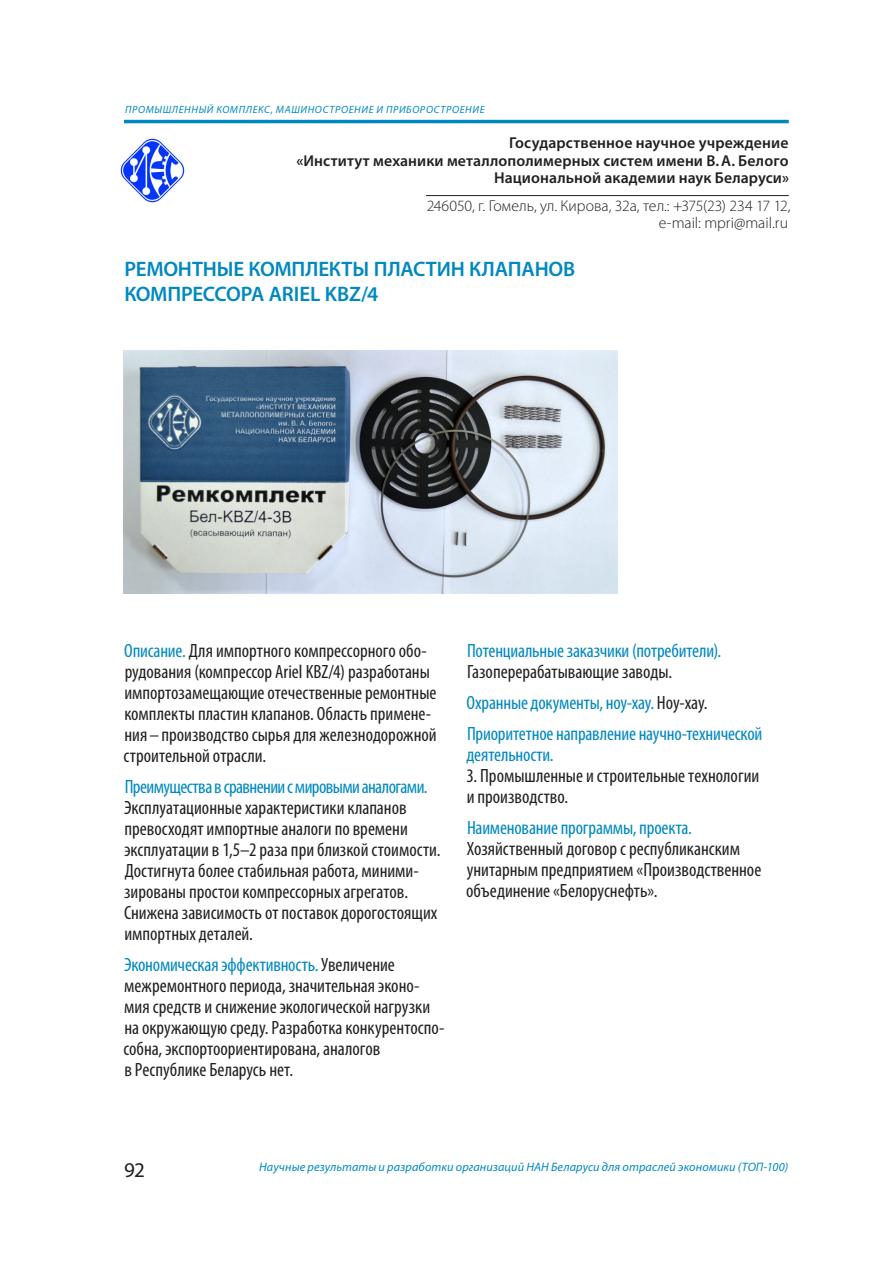
<style>
.page{position:relative;width:888px;height:1285px;background:#fff}
.page>*{position:absolute;margin:0;border:0;box-sizing:border-box;transform-origin:0 0}
.ЗАГОЛОВОК{font:600 21px/25.2px "Myriad Pro";letter-spacing:-.01em;color:#0088bf}
.t1{font:21px "Myriad Pro";color:#231f20}
.Основной_текст{font:condensed 19.25px/21px "Myriad Pro";color:#231f20}
.Основной_текст-2{font:condensed 19.25px/21px "Myriad Pro";letter-spacing:-.01em;color:#0088bf}
.Организация{font:600 15.75px/17.5px "Myriad Pro";letter-spacing:.01em;color:#231f20;text-align:right}
.Адрес_линия{font:300 15.75px "Myriad Pro";letter-spacing:-.005em;color:#231f20}
.адрес_емейл{font:300 15.75px "Myriad Pro";color:#231f20}
.t2{font:italic 12.25px "Myriad Pro";letter-spacing:.005em;color:#0088bf}
.t3{font:italic 10.5px "Myriad Pro";letter-spacing:.06em;color:#0088bf}
.s1{color:#0088bf}
.s2{color:#231f20}
</style>
<div class="page">
<hr style="left:887px;top:0;width:1px;height:1285px;background:#0088bf">
<hr style="left:124px;top:120px;width:665px;height:3px;background:#0088bf">
<hr style="left:426px;top:195px;width:363px;height:1px;background:#231f20">
<img style="left:120px;top:138px;width:65px;height:65px">
<img style="left:123px;top:350px;width:495px;height:243px">
<p class="t3" style="left:125px;top:103px;width:361px">ПРОМЫШЛЕННЫЙ КОМПЛЕКС, МАШИНОСТРОЕНИЕ И ПРИБОРОСТРОЕНИЕ</p>
<p class="Организация" style="left:297px;top:134px;width:494px">Государственное научное учреждение<br>«Институт механики металлополимерных систем имени В.А. Белого<br>Национальной академии наук Беларуси»</p>
<p class="Адрес_линия" style="left:427px;top:197px;width:365px">246050, г. Гомель, ул. Кирова, 32а, тел.: +375(23) 234 17 12,</p>
<p class="адрес_емейл" style="left:659px;top:214px;width:131px">е-mail: mpri@mail.ru</p>
<p class="ЗАГОЛОВОК" style="left:124px;top:256px;width:452px">РЕМОНТНЫЕ КОМПЛЕКТЫ ПЛАСТИН КЛАПАНОВ<br>КОМПРЕССОРА ARIEL KBZ/4</p>
<p class="Основной_текст" style="left:123px;top:640px;width:315px"><span class="s1">Описание.</span> Для импортного компрессорного обо&shy;рудования (компрессор Ariel KBZ/4) разработаны импортозамещающие отечественные ремонтные комплекты пластин клапанов. Область примене&shy;ния–производство сырья для железнодорожной строительной отрасли.</p>
<p class="Основной_текст" style="left:124px;top:776px;width:318px"><span class="s1">Преимущества в сравнении с мировыми аналогами.<br></span>Эксплуатационные характеристики клапанов превосходят импортные аналоги по времени эксплуатации в 1,5–2 раза при близкой стоимости.<br>Достигнута более стабильная работа, миними&shy;зированы простои компрессорных агрегатов.<br>Снижена зависимость от поставок дорогостоящих импортных деталей.</p>
<p class="Основной_текст" style="left:123px;top:954px;width:323px"><span class="s1">Экономическая эффективность.</span> Увеличение межремонтного периода, значительная эконо&shy;мия средств и снижение экологической нагрузки на окружающую среду. Разработка конкурентоспо&shy;собна, экспортоориентирована, аналогов<br>в Республике Беларусь нет.</p>
<p class="Основной_текст-2" style="left:467px;top:640px;width:256px">Потенциальные заказчики (потребители).<br><span class="s2">Газоперерабатывающие заводы.</span></p>
<p class="Основной_текст-2" style="left:467px;top:692px;width:242px">Охранные документы, ноу-хау. <span class="s2">Ноу-хау.</span></p>
<p class="Основной_текст-2" style="left:467px;top:723px;width:297px">Приоритетное направление научно-технической деятельности.</p>
<p class="Основной_текст" style="left:466px;top:765px;width:294px">3. Промышленные и строительные технологии и производство.</p>
<p class="Основной_текст" style="left:466px;top:817px;width:297px"><span class="s1">Наименование программы, проекта.<br></span>Хозяйственный договор с республиканским унитарным предприятием «Производственное объединение «Белоруснефть».</p>
<p class="t1" style="left:124px;top:1157px;width:22px">92</p>
<p class="t2" style="left:259px;top:1159px;width:531px">Научные результаты и разработки организаций НАН Беларуси для отраслей экономики (ТОП-100)</p>
</div>
